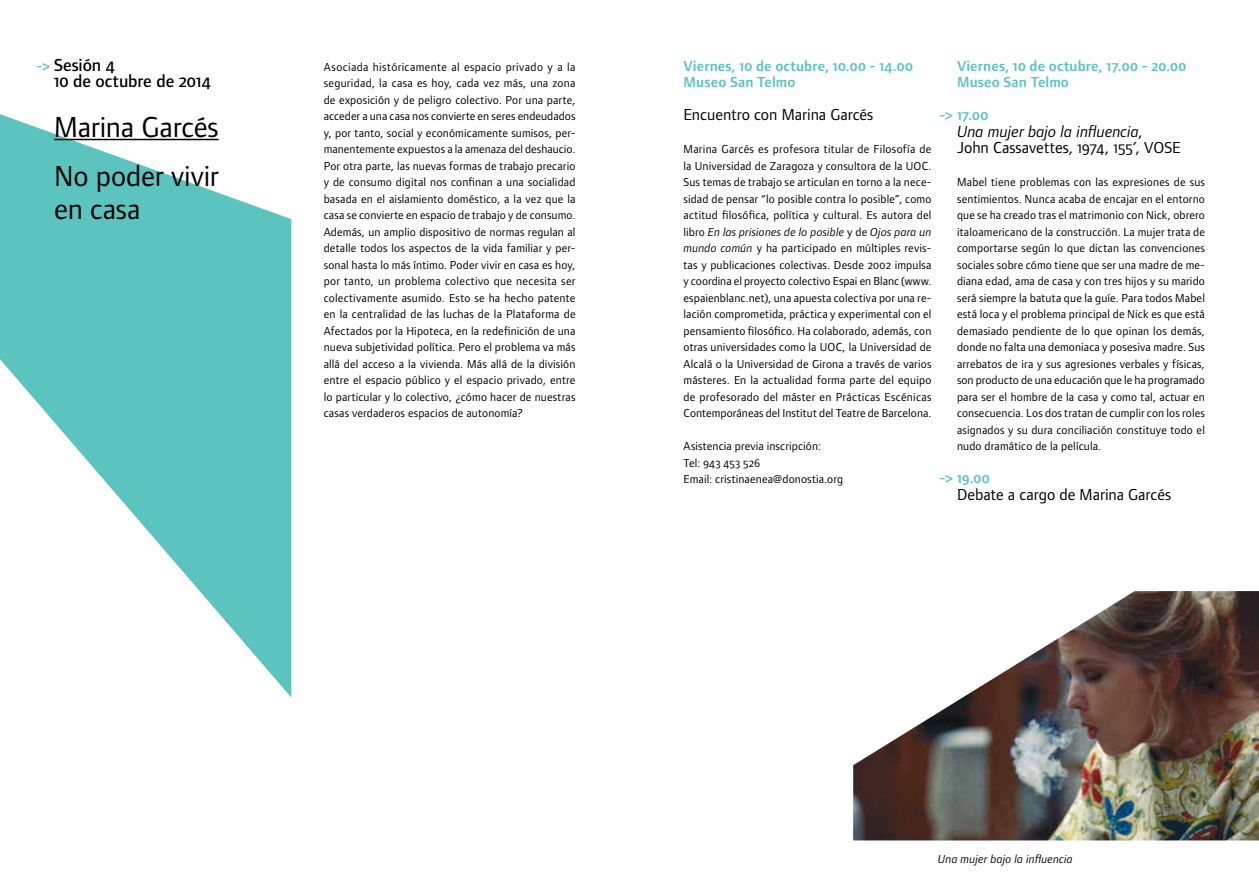
<style>
.page{position:relative;width:1259px;height:893px;background:#fff}
.page>*{position:absolute;margin:0;border:0;box-sizing:border-box;transform-origin:0 0}
.t1{font:30px/49.5px "Foundry Form Sans Book OSF";letter-spacing:-.005em;color:#000}
.t2{font:18px/16.5px "Foundry Form Sans Medium OSF";color:#000}
.t3{font:16.5px "Foundry Form Sans Book OSF";color:#000}
.t4{font:16.5px "Foundry Form Sans Italic OSF";letter-spacing:-.005em;color:#000}
.t5{font:15px/16.5px "Foundry Form Sans Demi OSF";letter-spacing:.01em;color:#5bc4bf}
.t6{font:12px/16.5px "Foundry Form Sans Book OSF";letter-spacing:.01em;color:#000;text-align:justify}
.t7{font:12px "Foundry Form Sans Italic OSF";letter-spacing:.01em;color:#000}
.s1{font-family:"Foundry Form Sans Book OSF"}
.s2{font-family:"Foundry Form Sans Italic OSF"}
</style>
<div class="page">
<svg style="left:0;top:114px;width:291px;height:583px;fill:#5bc4bf"></svg>
<img style="left:853px;top:591px;width:406px;height:249px">
<hr style="left:54px;top:139px;width:165px;height:1px;background:#000">
<h2 class="t2" style="left:54px;top:56px;width:158px">Sesión 4<br>10 de octubre de 2014</h2>
<h1 class="t1" style="left:54px;top:101px;width:166px">Marina Garcés<br>No poder vivir</h1>
<h1 class="t1" style="left:54px;top:184px;width:88px">en casa</h1>
<p class="t5" style="left:36px;top:57px;width:15px">-&gt;</p>
<p class="t6" style="left:324px;top:58px;width:253px">Asociada históricamente al espacio privado y a la seguridad, la casa es hoy, cada vez más, una zona de exposición y de peligro colectivo. Por una parte, acceder a una casa nos convierte en seres endeudados y, por tanto, social y económicamente sumisos, per&shy;manentemente expuestos a la amenaza del deshaucio.<br>Por otra parte, las nuevas formas de trabajo precario y de consumo digital nos confinan a una socialidad basada en el aislamiento doméstico, a la vez que la casa se convierte en espacio de trabajo y de consumo.<br>Además, un amplio dispositivo de normas regulan al detalle todos los aspectos de la vida familiar y per&shy;sonal hasta lo más íntimo. Poder vivir en casa es hoy, por tanto, un problema colectivo que necesita ser colectivamente asumido. Esto se ha hecho patente en la centralidad de las luchas de la Plataforma de Afectados por la Hipoteca, en la redefinición de una nueva subjetividad política. Pero el problema va más allá del acceso a la vivienda. Más allá de la división entre el espacio público y el espacio privado, entre lo particular y lo colectivo, ¿cómo hacer de nuestras casas verdaderos espacios de autonomía?</p>
<p class="t5" style="left:683px;top:57px;width:231px">Viernes, 10 de octubre, 10.00 - 14.00<br>Museo San Telmo</p>
<h3 class="t3" style="left:683px;top:105px;width:191px">Encuentro con Marina Garcés</h3>
<p class="t6" style="left:683px;top:141px;width:249px">Marina Garcés es profesora titular de Filosofía de la Universidad de Zaragoza y consultora de la UOC.<br>Sus temas de trabajo se articulan en torno a la nece&shy;sidad de pensar “lo posible contra lo posible”, como actitud filosófica, política y cultural. Es autora del</p>
<p class="t7" style="left:683px;top:225px;width:249px"><span class="s1">libro</span> En las prisiones de lo posible <span class="s1">y de</span> Ojos para un</p>
<p class="t6" style="left:683px;top:240px;width:249px"><span class="s2">mundo común</span> y ha participado en múltiples revis&shy;tas y publicaciones colectivas. Desde 2002 impulsa y coordina el proyecto colectivo Espai en Blanc (www. espaienblanc.net), una apuesta colectiva por una re&shy;lación comprometida, práctica y experimental con el pensamiento filosófico. Ha colaborado, además, con otras universidades como la UOC, la Universidad de Alcalá o la Universidad de Girona a través de varios másteres. En la actualidad forma parte del equipo de profesorado del máster en Prácticas Escénicas Contemporáneas del Institut del Teatre de Barcelona.</p>
<p class="t6" style="left:683px;top:438px;width:161px;text-align:left">Asistencia previa inscripción:<br>Tel: 943 453 526<br>Email: cristinaenea@donostia.org</p>
<p class="t5" style="left:957px;top:57px;width:231px">Viernes, 10 de octubre, 17.00 - 20.00<br>Museo San Telmo</p>
<p class="t5" style="left:939px;top:107px;width:50px">-&gt; 17.00</p>
<h3 class="t4" style="left:957px;top:122px;width:187px">Una mujer bajo la influencia<span class="s1">,</span></h3>
<h3 class="t3" style="left:957px;top:138px;width:225px">John Cassavettes, 1974, 155’, VOSE</h3>
<p class="t6" style="left:957px;top:174px;width:249px">Mabel tiene problemas con las expresiones de sus sentimientos. Nunca acaba de encajar en el entorno que se ha creado tras el matrimonio con Nick, obrero italoamericano de la construcción. La mujer trata de comportarse según lo que dictan las convenciones sociales sobre cómo tiene que ser una madre de me&shy;diana edad, ama de casa y con tres hijos y su marido será siempre la batuta que la guíe. Para todos Mabel está loca y el problema principal de Nick es que está demasiado pendiente de lo que opinan los demás, donde no falta una demoniaca y posesiva madre. Sus arrebatos de ira y sus agresiones verbales y físicas, son producto de una educación que le ha programado para ser el hombre de la casa y como tal, actuar en consecuencia. Los dos tratan de cumplir con los roles asignados y su dura conciliación constituye todo el nudo dramático de la película.</p>
<p class="t5" style="left:939px;top:470px;width:52px">-&gt; 19.00</p>
<h3 class="t3" style="left:957px;top:485px;width:216px">Debate a cargo de Marina Garcés</h3>
<p class="t7" style="left:938px;top:852px;width:136px">Una mujer bajo la influencia</p>
</div>
